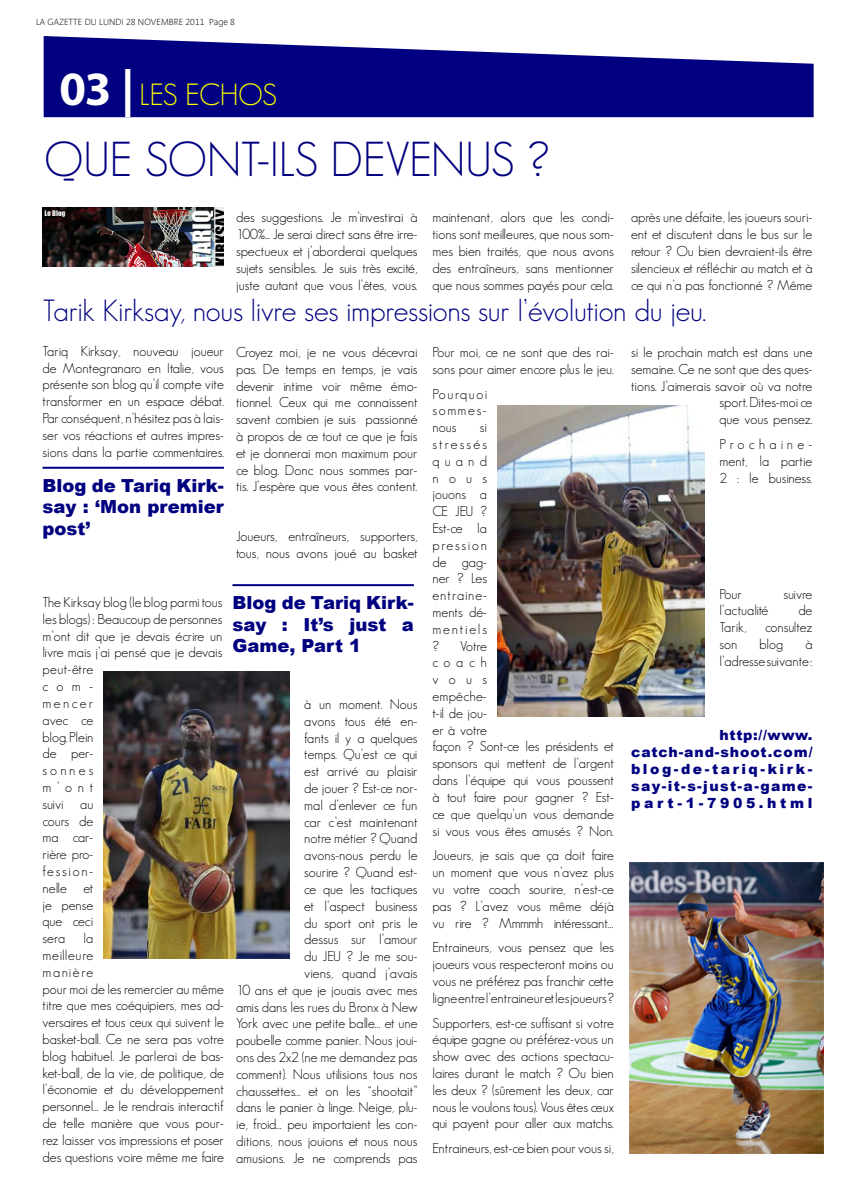
<style>
.page{position:relative;width:842px;height:1191px;background:#fff}
.page>*{position:absolute;margin:0;border:0;box-sizing:border-box;transform-origin:0 0}
.t1{font:300 48px "Geosans";letter-spacing:-.015em;color:#000080}
.t2{font:300 30px "Geosans";letter-spacing:-.01em;color:#000080}
.t3{font:300 30px "Geosans";letter-spacing:-.02em;color:#ff0}
.t4{font:900 18px/21.6px "Arial";color:#000080;text-align:justify}
.t5{font:300 14px/16.8px "Geosans";color:#000;text-align:justify}
.t6{font:900 14px/16.8px "Arial";letter-spacing:.1em;color:#000080;text-align:justify}
.t7{font:300 9px "Segan";color:#000}
.s1{font-family:"Myriad Pro";font-weight:700;font-size:48px;color:#fff}
</style>
<div class="page">
<svg style="left:44px;top:36px;width:770px;height:81px;fill:#000080"></svg>
<hr style="left:43px;top:467px;width:181px;height:2px;background:#000080">
<img style="left:497px;top:405px;width:207px;height:312px">
<img style="left:43px;top:207px;width:181px;height:59px">
<hr style="left:232px;top:584px;width:182px;height:2px;background:#000080">
<img style="left:103px;top:671px;width:187px;height:287px">
<img style="left:630px;top:862px;width:194px;height:291px">
<p class="t7" style="left:36px;top:18px;width:200px">LA GAZETTE DU LUNDI 28 NOVEMBRE 2011 PAGE 8</p>
<h2 class="t3" style="left:59px;top:78px;width:219px"><span class="s1">03 |</span> LES ECHOS</h2>
<h1 class="t1" style="left:44px;top:133px;width:507px">QUE SONT-ILS DEVENUS ?</h1>
<p class="t5" style="left:236px;top:209px;width:183px">des suggestions. Je m’investirai à 100%... Je serai direct sans être irre&shy;spectueux et j’aborderai quelques sujets sensibles. Je suis très excité, juste autant que vous l’êtes, vous.</p>
<p class="t5" style="left:432px;top:209px;width:183px">maintenant, alors que les condi&shy;tions sont meilleures, que nous som&shy;mes bien traités, que nous avons des entraîneurs, sans mentionner que nous sommes payés pour cela.</p>
<p class="t5" style="left:631px;top:209px;width:183px">après une défaite, les joueurs souri&shy;ent et discutent dans le bus sur le retour ? Ou bien devraient-ils être silencieux et réfléchir au match et à ce qui n’a pas fonctionné ? Même</p>
<h2 class="t2" style="left:43px;top:294px;width:665px">Tarik Kirksay, nous livre ses impressions sur l’évolution du jeu.</h2>
<p class="t5" style="left:43px;top:342px;width:183px">Tariq Kirksay, nouveau joueur de Montegranaro en Italie, vous présente son blog qu’il compte vite transformer en un espace débat.<br>Par conséquent, n’hésitez pas à lais&shy;ser vos réactions et autres impres&shy;sions dans la partie commentaires.</p>
<p class="t4" style="left:43px;top:474px;width:183px">Blog de Tariq Kirk&shy;say : ‘Mon premier post’</p>
<p class="t5" style="left:236px;top:344px;width:183px">Croyez moi, je ne vous décevrai pas. De temps en temps, je vais devenir intime voir même émo&shy;tionnel. Ceux qui me connaissent savent combien je suis passionné à propos de ce tout ce que je fais et je donnerai mon maximum pour ce blog. Donc nous sommes par&shy;tis. J’espère que vous êtes content.</p>
<p class="t5" style="left:236px;top:528px;width:183px">Joueurs, entraîneurs, supporters, tous, nous avons joué au basket</p>
<p class="t5" style="left:43px;top:594px;width:181px;text-align:left">The Kirksay blog (le blog parmi tous les blogs) : Beaucoup de personnes m’ont dit que je devais écrire un livre mais j’ai pensé que je devais peut-être<br>com-<br>mencer<br>avec ce<br>blog. Plein<br>de per-<br>sonnes<br>m’ont<br>suivi au<br>cours de<br>ma car-<br>rière pro-<br>fession-<br>nelle et<br>je pense<br>que ceci<br>sera</p>
<p class="t5" style="left:43px;top:930px;width:183px;text-align:left;text-indent:41px">la<br>meilleure<br>manière<br>pour moi de les remercier au même titre que mes coéquipiers, mes ad&shy;versaires et tous ceux qui suivent le basket-ball. Ce ne sera pas votre blog habituel. Je parlerai de bas&shy;ket-ball, de la vie, de politique, de l’économie et du développement personnel… Je le rendrais interactif de telle manière que vous pour&shy;rez laisser vos impressions et poser des questions voire même me faire</p>
<p class="t4" style="left:232px;top:591px;width:183px">Blog de Tariq Kirk&shy;say : It’s just a Game, Part 1</p>
<p class="t5" style="left:236px;top:696px;width:183px;text-align:right">à un moment. Nous<br>avons tous été en-<br>fants il y a quelques<br>temps. Qu’est ce qui<br>est arrivé au plaisir<br>de jouer ? Est-ce nor-<br>mal d’enlever ce fun<br>car c’est maintenant<br>notre métier ? Quand<br>avons-nous perdu le<br>sourire ? Quand est-<br>ce que les tactiques<br>et l’aspect business<br>du sport ont pris le<br>dessus sur l’amour<br>du JEU ? Je me sou-<br>viens, quand j’avais<br>10 ans et que je jouais avec mes amis dans les rues du Bronx à New<br>York avec une petite balle… et une poubelle comme panier. Nous joui&shy;ons des 2x2 (ne me demandez pas comment). Nous utilisions tous nos chaussettes… et on les “shootait” dans le panier à linge. Neige, plu&shy;ie, froid… peu importaient les con&shy;ditions, nous jouions et nous nous amusions. Je ne comprends pas</p>
<p class="t5" style="left:432px;top:344px;width:183px">Pour moi, ce ne sont que des rai&shy;sons pour aimer encore plus le jeu.</p>
<p class="t5" style="left:432px;top:385px;width:57px">Pourquoi sommes&shy;nous</p>
<p class="t5" style="left:432px;top:419px;width:56px;text-indent:47px">si stressés quand nous jouons a CE JEU ?<br>Est-ce la pression de gag&shy;ner ? Les entraine&shy;ments dé&shy;mentiels ?</p>
<p class="t5" style="left:432px;top:637px;width:183px;text-align:left;text-indent:28px">Votre<br>coach<br>vous<br>empêche-<br>t-il de jou-<br>er à votre<br>façon ? Sont-ce les présidents et sponsors qui mettent de l’argent dans l’équipe qui vous poussent à tout faire pour gagner ? Est&shy;ce que quelqu’un vous demande si vous vous êtes amusés ? Non.</p>
<p class="t5" style="left:432px;top:847px;width:183px">Joueurs, je sais que ça doit faire un moment que vous n’avez plus vu votre coach sourire, n’est-ce pas ? L’avez vous même déjà vu rire ? Mmmmh intéressant…</p>
<p class="t5" style="left:432px;top:939px;width:183px">Entraineurs, vous pensez que les joueurs vous respecteront moins ou vous ne préférez pas franchir cette ligne entre l’entraineur et les joueurs ?</p>
<p class="t5" style="left:432px;top:1014px;width:183px">Supporters, est-ce suffisant si votre équipe gagne ou préférez-vous un show avec des actions spectacu&shy;laires durant le match ? Ou bien les deux ? (sûrement les deux, car nous le voulons tous). Vous êtes ceux qui payent pour aller aux matchs.</p>
<p class="t5" style="left:432px;top:1140px;width:183px">Entraineurs, est-ce bien pour vous si,</p>
<p class="t5" style="left:631px;top:344px;width:183px;text-align:right">si le prochain match est dans une semaine. Ce ne sont que des ques&shy;tions. J’aimerais savoir où va notre sport. Dites-moi ce<br>que vous pensez.</p>
<p class="t5" style="left:719px;top:436px;width:94px">Prochaine&shy;ment, la partie 2 : le business.</p>
<p class="t5" style="left:719px;top:585px;width:24px">Pour</p>
<p class="t5" style="left:783px;top:585px;width:31px">suivre</p>
<p class="t5" style="left:719px;top:602px;width:50px">l’actualité</p>
<p class="t5" style="left:798px;top:602px;width:16px">de</p>
<p class="t5" style="left:719px;top:619px;width:29px">Tarik,</p>
<p class="t5" style="left:765px;top:619px;width:49px">consultez</p>
<p class="t5" style="left:719px;top:636px;width:19px">son</p>
<p class="t5" style="left:759px;top:636px;width:25px">blog</p>
<p class="t5" style="left:719px;top:636px;width:94px;text-align:right">à<br>l’adresse suivante :</p>
<p class="t6" style="left:631px;top:726px;width:183px;text-indent:88px">http://www. catch-and-shoot.com/ blog-de-tariq-kirk&shy;say-it-s-just-a-game&shy;part-1-7905.html</p>
</div>
